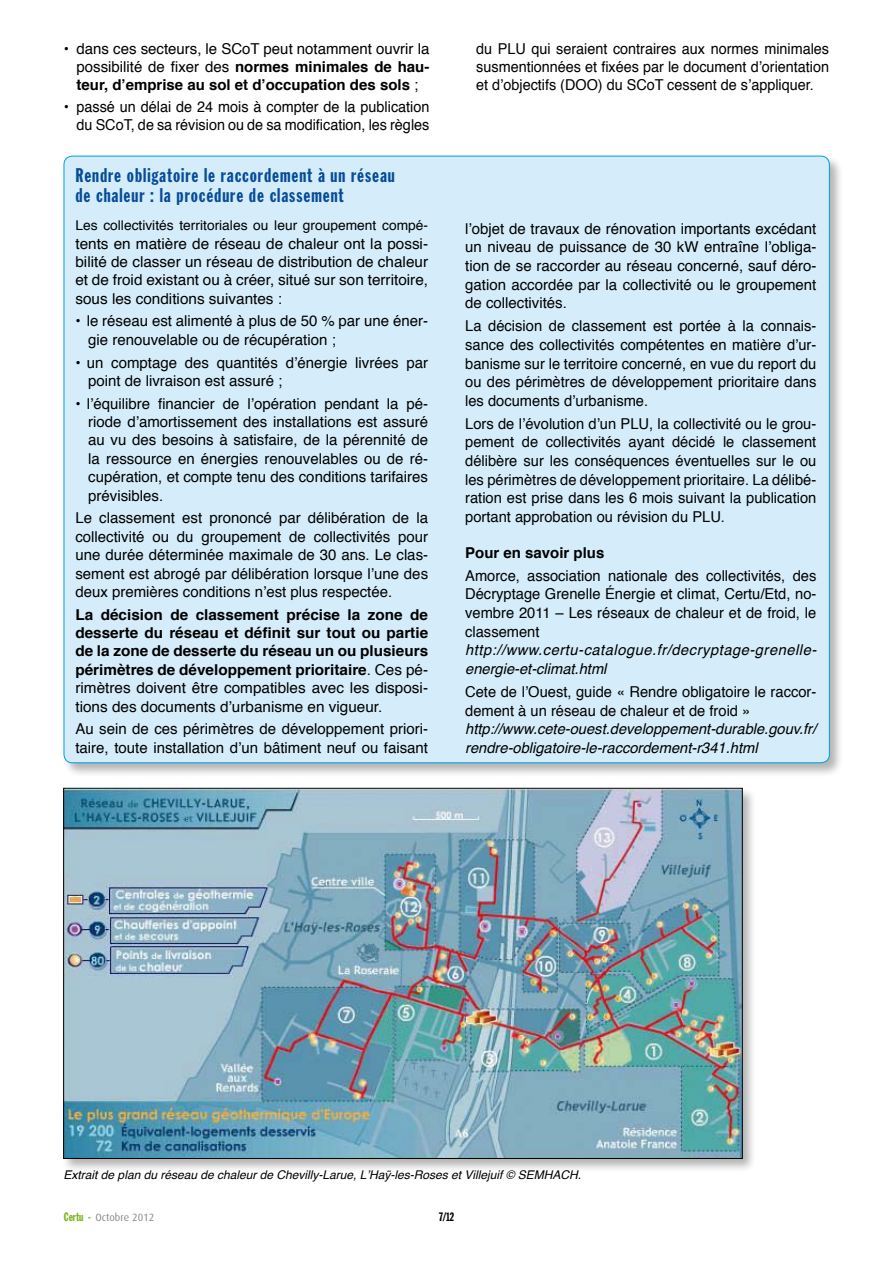
<style>
.page{position:relative;width:893px;height:1263px;background:#fff}
.page>*{position:absolute;margin:0;border:0;box-sizing:border-box;transform-origin:0 0}
.t1{font:19.5px/20px "Franklin Gothic Extra Cond";letter-spacing:.05em;color:#074c98}
.t2{font:15px/18.6px "Helvetica";color:#000;text-align:justify}
.t3{font:700 15px/18.5px "Helvetica";color:#000;text-align:justify}
.t4{font:15px/18px "Helvetica";color:#000;text-align:justify;scale:.96 1}
.t5{font:italic 15px/18.6px "Helvetica";color:#000}
.t6{font:italic 15px/18.6px "Helvetica";letter-spacing:.035em;color:#000}
.t7{font:13.5px "Helvetica";color:#000}
.t8{font:italic 12px "Helvetica";color:#000}
.t9{font:12px "Franklin Gothic Extra Cond";color:#000}
.t10{font:10.5px "Dax OT";color:#87888a}
.s1{font-weight:700}
.s2{font-weight:400}
.s3{font-family:"Franklin Gothic Extra Cond";font-size:12px;color:#7ab51d}
</style>
<div class="page">
<div style="left:62px;top:154px;width:782px;height:623px;background:#000;opacity:.3"></div>
<div style="left:64px;top:156px;width:765px;height:607px;background:#d5edfa;border-radius:9px"></div>
<div style="left:62px;top:786px;width:695px;height:387px;background:#000;opacity:.3"></div>
<img style="left:65px;top:790px;width:675px;height:366px">
<p class="t2" style="left:77px;top:40px;width:354px;line-height:18px;text-indent:-13px">• dans ces secteurs, le SCoT peut notamment ouvrir la possibilité de fixer des <span class="s1">normes minimales de hau&shy;teur, d’emprise au sol et d’occupation des sols</span> ;</p>
<p class="t2" style="left:64px;top:98px;width:367px;line-height:18px;text-align:right">• passé un délai de 24 mois à compter de la publication du SCoT, de sa révision ou de sa modification, les règles</p>
<h1 class="t1" style="left:75px;top:165px;width:321px">Rendre obligatoire le raccordement à un réseau de chaleur : la procédure de classement</h1>
<p class="t7" style="left:75px;top:215px;width:354px">Les collectivités territoriales ou leur groupement compé-</p>
<p class="t2" style="left:75px;top:234px;width:354px">tents en matière de réseau de chaleur ont la possi&shy;bilité de classer un réseau de distribution de chaleur et de froid existant ou à créer, situé sur son territoire, sous les conditions suivantes :</p>
<p class="t2" style="left:88px;top:312px;width:341px;text-indent:-13px">• le réseau est alimenté à plus de 50 % par une éner&shy;gie renouvelable ou de récupération ;</p>
<p class="t2" style="left:88px;top:353px;width:341px;text-indent:-13px">• un comptage des quantités d’énergie livrées par point de livraison est assuré ;</p>
<p class="t2" style="left:88px;top:395px;width:341px;text-indent:-13px">• l’équilibre financier de l’opération pendant la pé&shy;riode d’amortissement des installations est assuré au vu des besoins à satisfaire, de la pérennité de la ressource en énergies renouvelables ou de ré&shy;cupération, et compte tenu des conditions tarifaires prévisibles.</p>
<p class="t2" style="left:75px;top:509px;width:354px">Le classement est prononcé par délibération de la collectivité ou du groupement de collectivités pour une durée déterminée maximale de 30 ans. Le clas&shy;sement est abrogé par délibération lorsque l’une des deux premières conditions n’est plus respectée.</p>
<p class="t3" style="left:75px;top:605px;width:354px">La décision de classement précise la zone de desserte du réseau et définit sur tout ou partie de la zone de desserte du réseau un ou plusieurs périmètres de développement prioritaire<span class="s2">. Ces pé&shy;rimètres doivent être compatibles avec les disposi&shy;tions des documents d’urbanisme en vigueur.</span></p>
<p class="t2" style="left:75px;top:720px;width:354px">Au sein de ces périmètres de développement priori&shy;taire, toute installation d’un bâtiment neuf ou faisant</p>
<p class="t4" style="left:476px;top:40px;width:369px">du PLU qui seraient contraires aux normes minimales susmentionnées et fixées par le document d’orientation et d’objectifs (DOO) du SCoT cessent de s’appliquer.</p>
<p class="t2" style="left:465px;top:220px;width:353px">l’objet de travaux de rénovation importants excédant un niveau de puissance de 30 kW entraîne l’obliga&shy;tion de se raccorder au réseau concerné, sauf déro&shy;gation accordée par la collectivité ou le groupement de collectivités.</p>
<p class="t2" style="left:465px;top:317px;width:353px">La décision de classement est portée à la connais&shy;sance des collectivités compétentes en matière d’ur&shy;banisme sur le territoire concerné, en vue du report du ou des périmètres de développement prioritaire dans les documents d’urbanisme.</p>
<p class="t2" style="left:465px;top:415px;width:353px">Lors de l’évolution d’un PLU, la collectivité ou le grou&shy;pement de collectivités ayant décidé le classement délibère sur les conséquences éventuelles sur le ou les périmètres de développement prioritaire. La délibé&shy;ration est prise dans les 6 mois suivant la publication portant approbation ou révision du PLU.</p>
<p class="t3" style="left:465px;top:543px;width:141px">Pour en savoir plus</p>
<p class="t2" style="left:465px;top:566px;width:353px">Amorce, association nationale des collectivités, des Décryptage Grenelle Énergie et climat, Certu/Etd, no&shy;vembre 2011 – Les réseaux de chaleur et de froid, le classement</p>
<p class="t6" style="left:465px;top:641px;width:353px">http://www.certu-catalogue.fr/decryptage-grenelle&shy;energie-et-climat.html</p>
<p class="t2" style="left:465px;top:683px;width:353px">Cete de l’Ouest, guide « Rendre obligatoire le raccor&shy;dement à un réseau de chaleur et de froid »</p>
<p class="t5" style="left:465px;top:720px;width:353px">http://www.cete-ouest.developpement-durable.gouv.fr/ rendre-obligatoire-le-raccordement-r341.html</p>
<p class="t8" style="left:64px;top:1165px;width:519px">Extrait de plan du réseau de chaleur de Chevilly-Larue, L’Haÿ-les-Roses et Villejuif © SEMHACH.</p>
<p class="t10" style="left:64px;top:1211px;width:92px"><span class="s3">Certu -</span> Octobre 2012</p>
<p class="t9" style="left:439px;top:1210px;width:16px">7/12</p>
</div>
